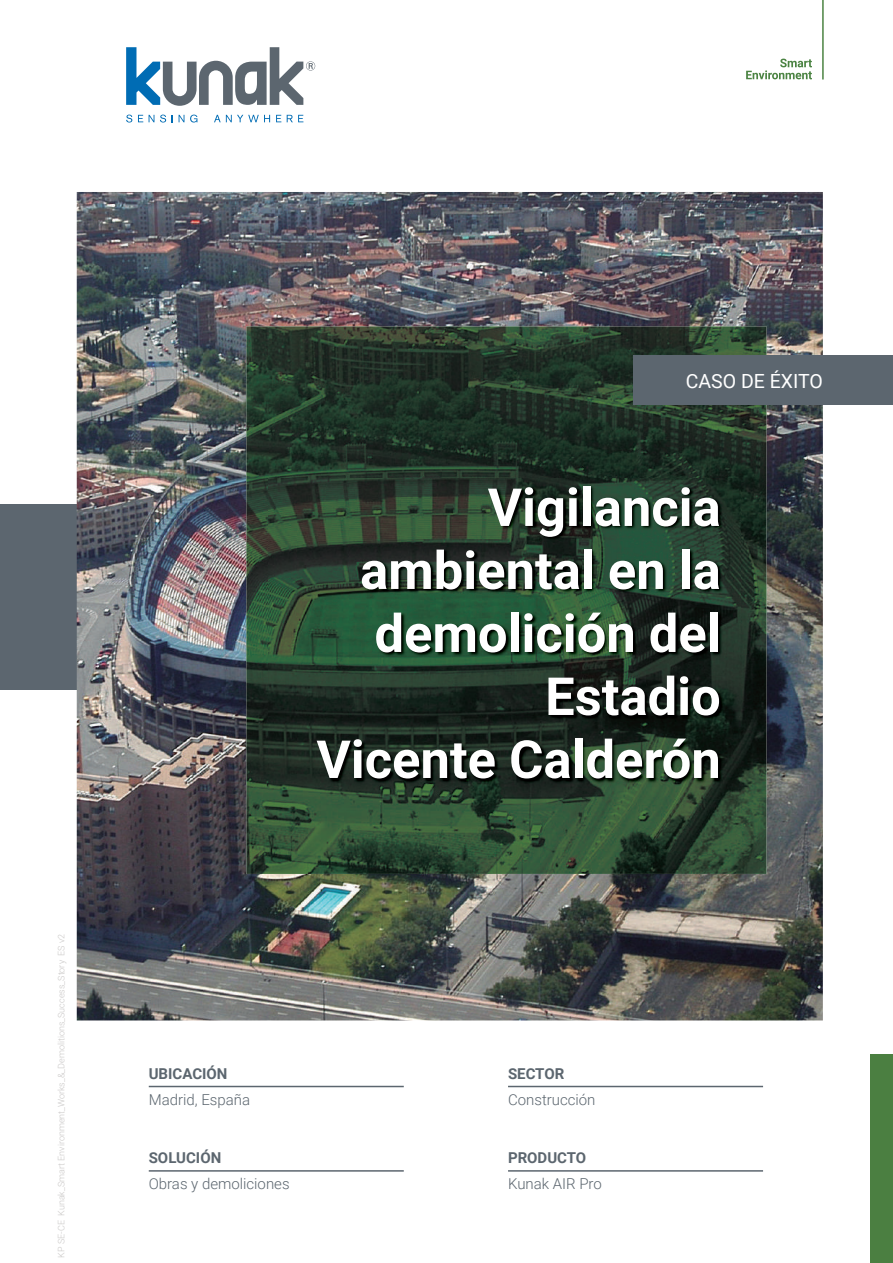
<style>
.page{position:relative;width:893px;height:1263px;background:#fff}
.page>*{position:absolute;margin:0;border:0;box-sizing:border-box;transform-origin:0 0}
.t1{font:700 52.5px/63px "Roboto";color:#fff;text-align:right}
.t2{font:19.5px "Roboto";color:#fff}
.t3{font:300 15px "Roboto";color:#5c666f}
.t4{font:700 15px "Roboto";color:#5c666f}
.t5{font:300 9px "Roboto";color:#c9c7c6}
</style>
<div class="page">
<div style="left:0;top:504px;width:212px;height:186px;background:#5c666f"></div>
<div style="left:870px;top:1055px;width:23px;height:208px;background:#4b7f41"></div>
<svg style="left:126px;top:115px;width:6px;height:8px"></svg>
<svg style="left:138px;top:115px;width:5px;height:7px"></svg>
<svg style="left:149px;top:115px;width:5px;height:7px"></svg>
<svg style="left:160px;top:115px;width:6px;height:8px"></svg>
<svg style="left:179px;top:115px;width:5px;height:7px"></svg>
<svg style="left:190px;top:115px;width:7px;height:8px"></svg>
<svg style="left:214px;top:115px;width:56px;height:7px"></svg>
<svg style="left:276px;top:115px;width:5px;height:7px"></svg>
<svg style="left:287px;top:115px;width:16px;height:7px"></svg>
<svg style="left:126px;top:47px;width:189px;height:59px"></svg>
<img style="left:77px;top:192px;width:746px;height:828px">
<img style="left:246px;top:326px;width:521px;height:548px">
<hr style="left:149px;top:1086px;width:255px;height:1px;background:#5c666f">
<hr style="left:508px;top:1086px;width:255px;height:1px;background:#5c666f">
<hr style="left:149px;top:1170px;width:255px;height:2px;background:#5c666f">
<hr style="left:508px;top:1170px;width:255px;height:2px;background:#5c666f">
<hr style="left:822px;top:0;width:2px;height:80px;background:#4b8342">
<svg style="left:746px;top:59px;width:66px;height:20px"></svg>
<div style="left:634px;top:355px;width:259px;height:50px;background:#5c666f"></div>
<img style="left:268px;top:479px;width:472px;height:320px">
<p class="t5" style="left:55px;top:1257px;width:325px;rotate:-90deg">KP SE-CE Kunak_Smart Environment_Works_&amp;_Demolitions_Success_Story ES v2</p>
<h2 class="t2" style="left:686px;top:367px;width:139px">CASO DE ÉXITO</h2>
<h1 class="t1" style="left:316px;top:474px;width:406px">Vigilancia ambiental en la demolición del<br>Estadio<br>Vicente Calderón</h1>
<h3 class="t4" style="left:149px;top:1063px;width:80px">UBICACIÓN</h3>
<h3 class="t3" style="left:149px;top:1089px;width:103px">Madrid, España</h3>
<h3 class="t4" style="left:149px;top:1147px;width:74px">SOLUCIÓN</h3>
<h3 class="t3" style="left:149px;top:1173px;width:142px">Obras y demoliciones</h3>
<h3 class="t4" style="left:508px;top:1063px;width:58px">SECTOR</h3>
<h3 class="t3" style="left:508px;top:1089px;width:89px">Construcción</h3>
<h3 class="t4" style="left:508px;top:1147px;width:80px">PRODUCTO</h3>
<h3 class="t3" style="left:508px;top:1173px;width:95px">Kunak AIR Pro</h3>
</div>
